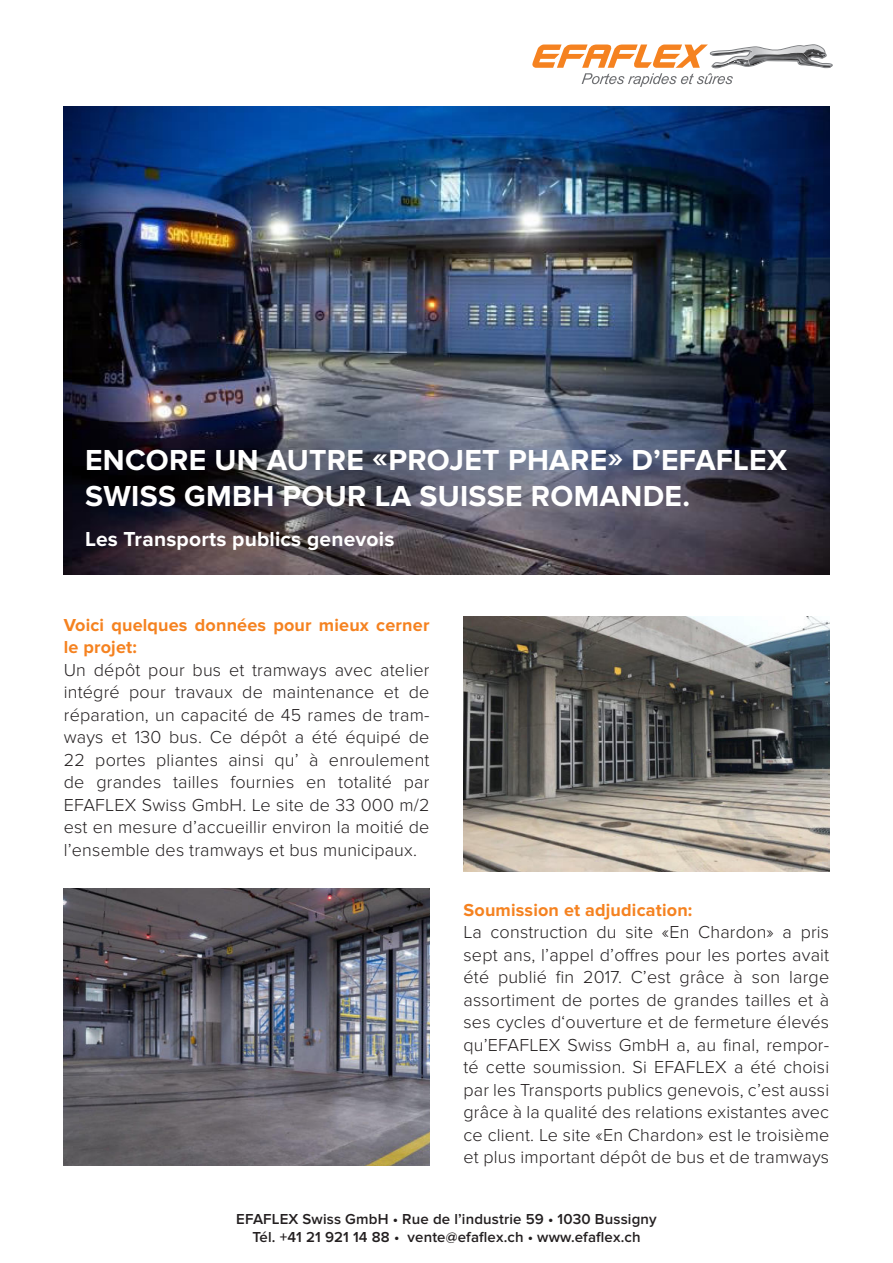
<style>
.page{position:relative;width:893px;height:1263px;background:#fff}
.page>*{position:absolute;margin:0;border:0;box-sizing:border-box;transform-origin:0 0}
.t1{font:700 30px/36px "Proxima Nova";letter-spacing:.01em;color:#fff}
.t2{font:700 21px "Proxima Nova";letter-spacing:.01em;color:#fff}
.t3{font:300 18px/22.5px "Proxima Nova";letter-spacing:.01em;color:#231f20;text-align:justify}
.t4{font:700 18px/22.5px "Proxima Nova";letter-spacing:.01em;color:#f58220}
.t5{font:600 15px/18px "Proxima Nova";letter-spacing:.01em;color:#231f20;text-align:center}
</style>
<div class="page">
<img style="left:64px;top:106px;width:765px;height:468px">
<svg style="left:532px;top:45px;width:301px;height:42px"></svg>
<img style="left:463px;top:617px;width:366px;height:255px">
<img style="left:64px;top:889px;width:365px;height:276px">
<h1 class="t1" style="left:85px;top:444px;width:703px">ENCORE UN AUTRE «PROJET PHARE» D’EFAFLEX<br>SWISS GMBH POUR LA SUISSE ROMANDE.</h1>
<p class="t2" style="left:85px;top:530px;width:311px">Les Transports publics genevois</p>
<p class="t4" style="left:64px;top:615px;width:367px">Voici quelques données pour mieux cerner le projet:</p>
<p class="t3" style="left:64px;top:659px;width:367px">Un dépôt pour bus et tramways avec atelier intégré pour travaux de maintenance et de réparation, un capacité de 45 rames de tram&shy;ways et 130 bus. Ce dépôt a été équipé de 22 portes pliantes ainsi qu’ à enroulement de grandes tailles fournies en totalité par EFAFLEX Swiss GmbH. Le site de 33 000 m/2 est en mesure d’accueillir environ la moitié de l’ensemble des tramways et bus municipaux.</p>
<p class="t4" style="left:463px;top:899px;width:230px">Soumission et adjudication:</p>
<p class="t3" style="left:463px;top:921px;width:367px">La construction du site «En Chardon» a pris sept ans, l’appel d’offres pour les portes avait été publié fin 2017. C’est grâce à son large assortiment de portes de grandes tailles et à ses cycles d‘ouverture et de fermeture élevés qu’EFAFLEX Swiss GmbH a, au final, rempor&shy;té cette soumission. Si EFAFLEX a été choisi par les Transports publics genevois, c’est aussi grâce à la qualité des relations existantes avec ce client. Le site «En Chardon» est le troisième et plus important dépôt de bus et de tramways</p>
<p class="t5" style="left:236px;top:1210px;width:422px">EFAFLEX Swiss GmbH • Rue de l’industrie 59 • 1030 Bussigny<br>Tél. +41 21 921 14 88 • vente@efaflex.ch • www.efaflex.ch</p>
</div>
